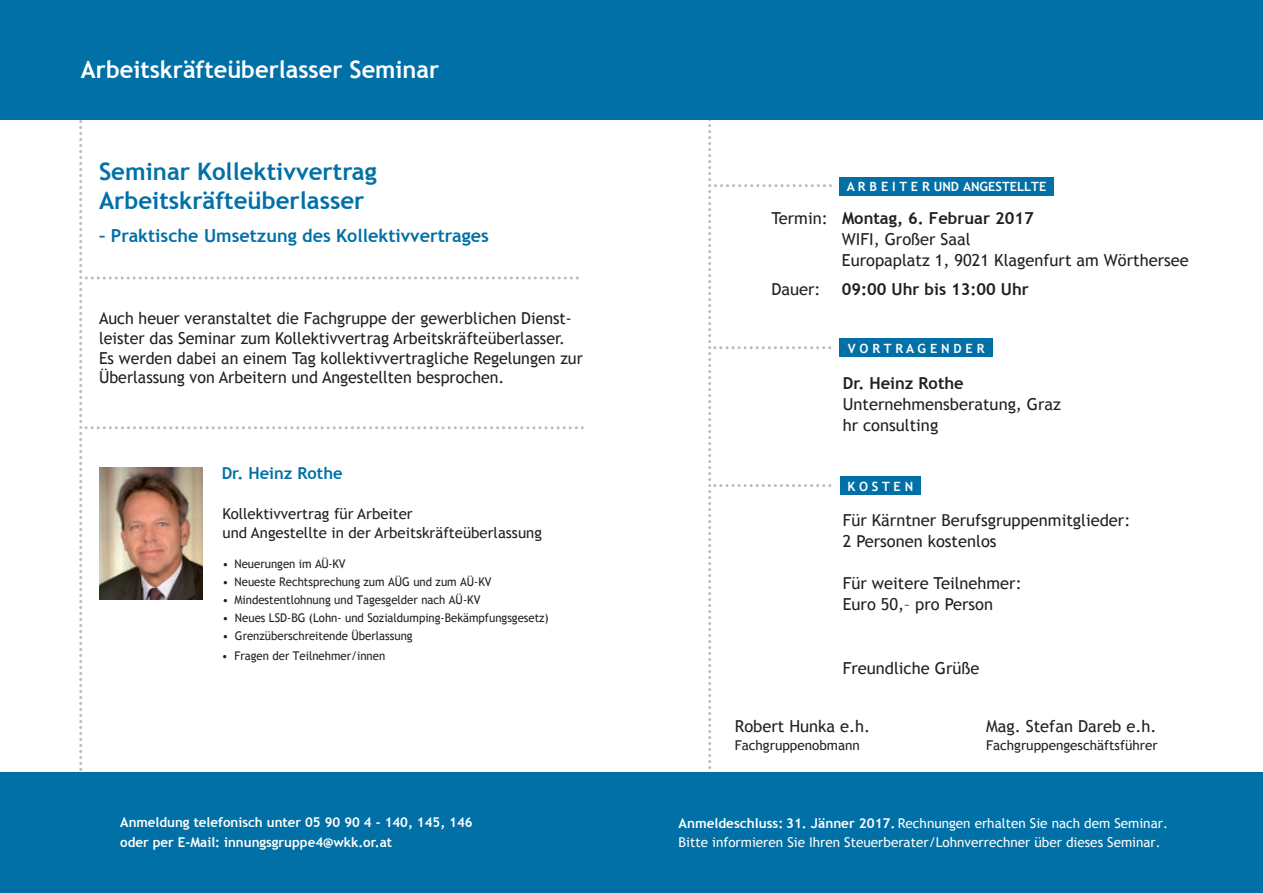
<style>
.page{position:relative;width:1263px;height:893px;background:#fff}
.page>*{position:absolute;margin:0;border:0;box-sizing:border-box;transform-origin:0 0}
.t1{font:700 24px/28.8px "Trebuchet MS";color:#0070a6}
.t2{font:700 24px "Trebuchet MS";color:#fff}
.t3{font:700 18px "Trebuchet MS";color:#0070a6}
.t4{font:16.5px/21px "Trebuchet MS";color:#231f20}
.t5{font:700 16.5px "Trebuchet MS";color:#231f20}
.t6{font:700 16.5px "Trebuchet MS";color:#0070a6}
.t7{font:15px/19.5px "Trebuchet MS";color:#231f20}
.t8{font:13.5px/19px "Trebuchet MS";color:#fff}
.t9{font:700 13.5px/19.5px "Trebuchet MS";color:#fff}
.t10{font:13.5px "Trebuchet MS";color:#231f20}
.t11{font:700 12.75px "Trebuchet MS";color:#fff}
.t12{font:12px "Trebuchet MS";color:#231f20;scale:.95 1}
.s1{font-weight:700}
</style>
<div class="page">
<div style="left:0;top:0;width:1263px;height:120px;background:#0070a6"></div>
<div style="left:0;top:772px;width:1263px;height:121px;background:#0070a6"></div>
<div style="left:840px;top:339px;width:153px;height:18px;background:#0070a6"></div>
<div style="left:840px;top:477px;width:80px;height:18px;background:#0070a6"></div>
<div style="left:840px;top:177px;width:214px;height:19px;background:#0070a6"></div>
<svg style="left:708px;top:120px;width:124px;height:649px"></svg>
<svg style="left:79px;top:120px;width:505px;height:651px"></svg>
<img style="left:99px;top:467px;width:104px;height:133px">
<h1 class="t2" style="left:81px;top:54px;width:360px">Arbeitskräfteüberlasser Seminar</h1>
<h1 class="t1" style="left:99px;top:157px;width:279px">Seminar Kollektivvertrag<br>Arbeitskräfteüberlasser</h1>
<p class="t3" style="left:99px;top:225px;width:391px">– Praktische Umsetzung des Kollektivvertrages</p>
<p class="t4" style="left:99px;top:309px;width:485px;line-height:19.8px">Auch heuer veranstaltet die Fachgruppe der gewerblichen Dienst&shy;leister das Seminar zum Kollektivvertrag Arbeitskräfteüberlasser.<br>Es werden dabei an einem Tag kollektivvertragliche Regelungen zur Überlassung von Arbeitern und Angestellten besprochen.</p>
<p class="t6" style="left:222px;top:463px;width:123px">Dr. Heinz Rothe</p>
<p class="t7" style="left:223px;top:504px;width:321px">Kollektivvertrag für Arbeiter<br>und Angestellte in der Arbeitskräfteüberlassung</p>
<p class="t12" style="left:223px;top:557px;width:131px">• Neuerungen im AÜ-KV</p>
<p class="t12" style="left:223px;top:575px;width:285px">• Neueste Rechtsprechung zum AÜG und zum AÜ-KV</p>
<p class="t12" style="left:223px;top:593px;width:273px">• Mindestentlohnung und Tagesgelder nach AÜ-KV</p>
<p class="t12" style="left:223px;top:611px;width:345px">• Neues LSD-BG (Lohn- und Sozialdumping-Bekämpfungsgesetz)</p>
<p class="t12" style="left:223px;top:629px;width:202px">• Grenzüberschreitende Überlassung</p>
<p class="t12" style="left:222px;top:648px;width:174px">• Fragen der Teilnehmer/innen</p>
<p class="t4" style="left:771px;top:208px;width:58px">mreT :ni</p>
<p class="t11" style="left:847px;top:179px;width:201px">A R B E I T E R UND ANGESTELLTE</p>
<p class="t5" style="left:842px;top:208px;width:193px">Montag, 6. Februar 2017</p>
<p class="t4" style="left:842px;top:229px;width:348px">WIFI, Großer Saal<br>Europaplatz 1, 9021 Klagenfurt am Wörthersee</p>
<p class="t4" style="left:771px;top:279px;width:51px">D : reua</p>
<p class="t5" style="left:842px;top:279px;width:188px">09:00 Uhr bis 13:00 Uhr</p>
<p class="t11" style="left:848px;top:340px;width:138px">V O R T R A G E N D E R</p>
<p class="t5" style="left:843px;top:373px;width:123px">Dr. Heinz Rothe</p>
<p class="t4" style="left:843px;top:394px;width:220px">Unternehmensberatung, Graz hr consulting</p>
<p class="t11" style="left:847px;top:478px;width:67px">K O S T E N</p>
<p class="t4" style="left:843px;top:510px;width:289px">Für Kärntner Berufsgruppenmitglieder:<br>2 Personen kostenlos</p>
<p class="t4" style="left:843px;top:573px;width:180px">Für weitere Teilnehmer:<br>Euro 50,– pro Person</p>
<p class="t4" style="left:843px;top:658px;width:138px">Freundliche Grüße</p>
<p class="t4" style="left:735px;top:715px;width:137px">Robert Hunka e.h.</p>
<p class="t4" style="left:986px;top:715px;width:172px">Mag. Stefan Dareb e.h.</p>
<p class="t10" style="left:735px;top:737px;width:127px">Fachgruppenobmann</p>
<p class="t10" style="left:986px;top:737px;width:173px">Fachgruppengeschäftsführer</p>
<p class="t9" style="left:120px;top:813px;width:354px">Anmeldung telefonisch unter 05 90 90 4 - 140, 145, 146 oder per E-Mail: innungsgruppe4@wkk.or.at</p>
<p class="t8" style="left:678px;top:813px;width:491px"><span class="s1">Anmeldeschluss: 31. Jänner 2017.</span> Rechnungen erhalten Sie nach dem Seminar.<br>Bitte informieren Sie Ihren Steuerberater/Lohnverrechner über dieses Seminar.</p>
</div>
